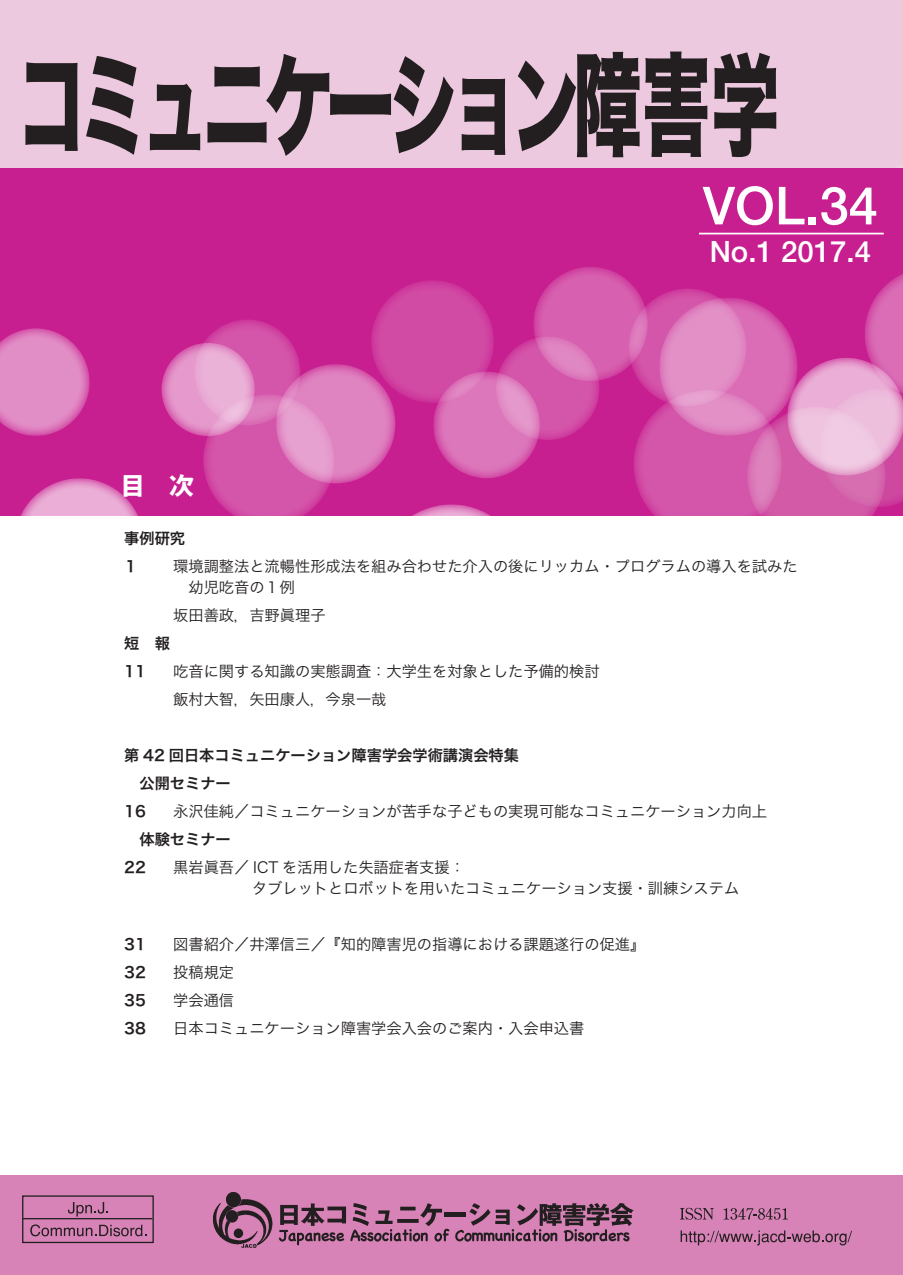
<style>
.page{position:relative;width:903px;height:1275px;background:#fff}
.page>*{position:absolute;margin:0;border:0;box-sizing:border-box;transform-origin:0 0}
.t1{font:700 52.5px "Futo Go B101";color:#fff}
.t2{font:700 29.4px "Futo Go B101";color:#fff}
.t3{font:700 24.5px "Gothic MB101";color:#fff}
.t4{font:15.22px/28px "Hira Kaku Pro W3";color:#231f20}
.t5{font:15.22px/28px "Hira Kaku Pro W6";color:#231f20}
</style>
<div class="page">
<div style="left:0;top:0;width:903px;height:170px;background:#edc9df"></div>
<div style="left:0;top:1175px;width:903px;height:100px;background:#d883b7"></div>
<div style="left:0;top:168px;width:903px;height:348px;background:#c71f8f"></div>
<svg style="left:0;top:328px;width:90px;height:108px"></svg>
<svg style="left:162px;top:343px;width:93px;height:93px;background:#e18bc5"></svg>
<svg style="left:20px;top:478px;width:118px;height:38px"></svg>
<svg style="left:203px;top:402px;width:131px;height:114px;background:#d351a8"></svg>
<svg style="left:194px;top:319px;width:106px;height:106px;background:#dd7abc"></svg>
<svg style="left:276px;top:364px;width:119px;height:119px;background:#e084c1"></svg>
<svg style="left:412px;top:504px;width:79px;height:12px"></svg>
<svg style="left:433px;top:372px;width:107px;height:106px;background:#db70b7"></svg>
<svg style="left:371px;top:280px;width:123px;height:123px;background:#d049a3"></svg>
<svg style="left:634px;top:274px;width:269px;height:242px"></svg>
<svg style="left:659px;top:298px;width:138px;height:138px;background:#de7ebe"></svg>
<svg style="left:496px;top:337px;width:103px;height:103px;background:#d661af"></svg>
<svg style="left:533px;top:267px;width:115px;height:114px;background:#d763b0"></svg>
<svg style="left:25px;top:62px;width:53px;height:89px"></svg>
<svg style="left:86px;top:56px;width:52px;height:99px"></svg>
<svg style="left:150px;top:84px;width:50px;height:66px"></svg>
<svg style="left:207px;top:54px;width:247px;height:102px"></svg>
<svg style="left:462px;top:78px;width:43px;height:77px"></svg>
<svg style="left:518px;top:52px;width:121px;height:105px"></svg>
<svg style="left:645px;top:52px;width:62px;height:105px"></svg>
<svg style="left:714px;top:52px;width:62px;height:105px"></svg>
<div style="left:22px;top:1195px;width:132px;height:48px;border:1px solid #231f20"></div>
<svg style="left:68px;top:1202px;width:40px;height:14px"></svg>
<svg style="left:30px;top:1224px;width:116px;height:12px"></svg>
<hr style="left:23px;top:1218px;width:129px;height:1px;background:#231f20">
<hr style="left:445px;top:1213px;width:21px;height:4px;background:#231f20">
<svg style="left:279px;top:1203px;width:170px;height:42px"></svg>
<svg style="left:455px;top:1203px;width:179px;height:39px"></svg>
<svg style="left:680px;top:1208px;width:34px;height:12px"></svg>
<svg style="left:723px;top:1208px;width:65px;height:12px"></svg>
<svg style="left:681px;top:1230px;width:171px;height:15px"></svg>
<img style="left:213px;top:1192px;width:60px;height:56px">
<hr style="left:699px;top:233px;width:185px;height:1px;background:#fff">
<h1 class="t1" style="left:703px;top:174px;width:177px">VOL.34</h1>
<h2 class="t2" style="left:710px;top:234px;width:163px">No.1 2017.4</h2>
<h3 class="t3" style="left:121px;top:468px;width:75px">目　次</h3>
<p class="t5" style="left:124px;top:524px;width:62px">事例研究</p>
<p class="t4" style="left:173px;top:551px;width:626px">環境調整法と流暢性形成法を組み合わせた介入の後にリッカム・プログラムの導入を試みた</p>
<p class="t5" style="left:123px;top:552px;width:17px">１</p>
<p class="t4" style="left:173px;top:572px;width:154px">　幼児吃音の１例<br>坂田善政，吉野眞理子</p>
<p class="t5" style="left:124px;top:629px;width:47px">短　報</p>
<p class="t5" style="left:124px;top:657px;width:23px">11</p>
<p class="t4" style="left:173px;top:656px;width:428px">吃音に関する知識の実態調査：大学生を対象とした予備的検討</p>
<p class="t4" style="left:173px;top:684px;width:215px">飯村大智，矢田康人，今泉一哉</p>
<p class="t5" style="left:124px;top:741px;width:396px">第 42 回日本コミュニケーション障害学会学術講演会特集　公開セミナー</p>
<p class="t4" style="left:173px;top:796px;width:595px">永沢佳純／コミュニケーションが苦手な子どもの実現可能なコミュニケーション力向上</p>
<p class="t5" style="left:124px;top:797px;width:108px">16<br>　体験セミナー</p>
<p class="t4" style="left:173px;top:852px;width:293px">黒岩眞吾／ ICT を活用した失語症者支援：</p>
<p class="t5" style="left:124px;top:853px;width:23px">22</p>
<p class="t4" style="left:252px;top:873px;width:489px">タブレットとロボットを用いたコミュニケーション支援・訓練システム</p>
<p class="t5" style="left:124px;top:930px;width:23px">31</p>
<p class="t4" style="left:173px;top:929px;width:473px">図書紹介／井澤信三／『知的障害児の指導における課題遂行の促進『</p>
<p class="t5" style="left:124px;top:958px;width:23px">32</p>
<p class="t4" style="left:173px;top:957px;width:62px">投稿規定</p>
<p class="t5" style="left:124px;top:986px;width:23px">35</p>
<p class="t4" style="left:173px;top:985px;width:62px">学会通信</p>
<p class="t5" style="left:124px;top:1014px;width:23px">38</p>
<p class="t4" style="left:173px;top:1013px;width:413px">日本コミュニケーション障害学会入会のご案内・入会申込書</p>
</div>
